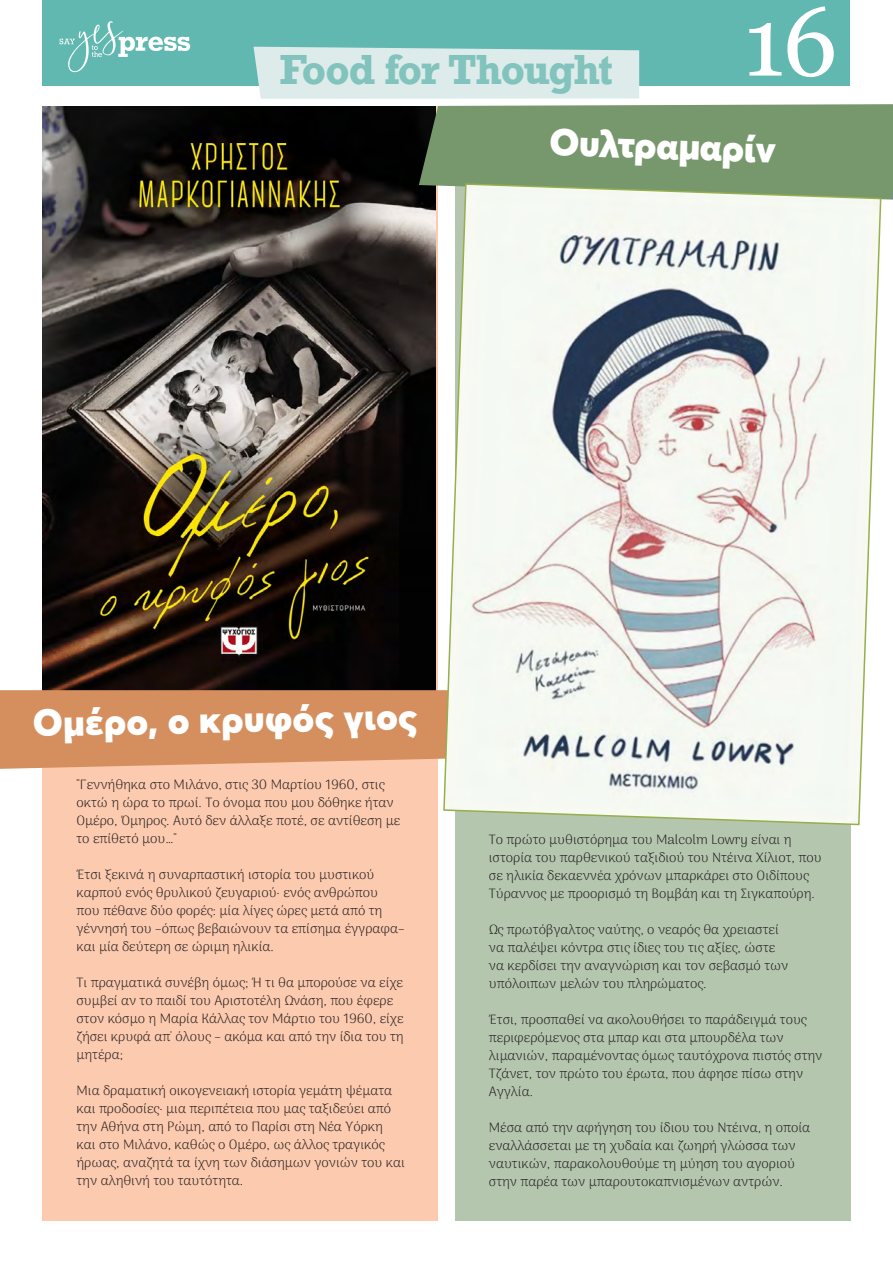
<style>
.page{position:relative;width:893px;height:1263px;background:#fff}
.page>*{position:absolute;margin:0;border:0;box-sizing:border-box;transform-origin:0 0}
.t1{font:97.5px "Georgia";color:#fff}
.t2{font:700 39.6px "Rockwell";letter-spacing:-.035em;color:#82c3bd}
.t3{font:900 37.5px "Averta";color:#fff}
.t4{font:100 13.5px/18px "Arima";color:#231f20}
</style>
<div class="page">
<div style="left:43px;top:106px;width:395px;height:1114px;background:#fccaae"></div>
<img style="left:43px;top:106px;width:393px;height:584px">
<div style="left:43px;top:0;width:807px;height:85px;background:#61b8b0"></div>
<svg style="left:60px;top:21px;width:130px;height:51px"></svg>
<div style="left:254px;top:47px;width:385px;height:52px;background:#ddecea"></div>
<div style="left:455px;top:106px;width:395px;height:1114px;background:#b5c6af"></div>
<svg style="left:0;top:690px;width:442px;height:79px;background:#d79263"></svg>
<div style="left:419px;top:104px;width:474px;height:96px;background:#77986c"></div>
<svg style="left:442px;top:183px;width:440px;height:643px;background:#e2e5df"></svg>
<h2 class="t2" style="left:280px;top:44px;width:335px">Food for Thought</h2>
<h1 class="t1" style="left:743px;top:-29px;width:96px">16</h1>
<h3 class="t3" style="left:550px;top:117px;width:228px;rotate:2deg">Ουλτραμαρίν</h3>
<h3 class="t3" style="left:32px;top:699px;width:386px;rotate:-1deg">Ομέρο, ο κρυφός γιος</h3>
<p class="t4" style="left:77px;top:775px;width:325px">"Γεννήθηκα στο Μιλάνο, στις 30 Μαρτίου 1960, στις οκτώ η ώρα το πρωί. Το όνομα που μου δόθηκε ήταν Ομέρο, Όμηρος. Αυτό δεν άλλαξε ποτέ, σε αντίθεση με το επίθετό μου…"</p>
<p class="t4" style="left:77px;top:865px;width:329px">Έτσι ξεκινά η συναρπαστική ιστορία του μυστικού καρπού ενός θρυλικού ζευγαριού· ενός ανθρώπου που πέθανε δύο φορές: μία λίγες ώρες μετά από τη γέννησή του –όπως βεβαιώνουν τα επίσημα έγγραφα– και μία δεύτερη σε ώριμη ηλικία.</p>
<p class="t4" style="left:77px;top:973px;width:329px">Τι πραγματικά συνέβη όμως; Ή τι θα μπορούσε να είχε συμβεί αν το παιδί του Αριστοτέλη Ωνάση, που έφερε στον κόσμο η Μαρία Κάλλας τον Μάρτιο του 1960, είχε ζήσει κρυφά απ' όλους – ακόμα και από την ίδια του τη μητέρα;</p>
<p class="t4" style="left:77px;top:1081px;width:330px">Μια δραματική οικογενειακή ιστορία γεμάτη ψέματα και προδοσίες· μια περιπέτεια που μας ταξιδεύει από την Αθήνα στη Ρώμη, από το Παρίσι στη Νέα Υόρκη και στο Μιλάνο, καθώς ο Ομέρο, ως άλλος τραγικός ήρωας, αναζητά τα ίχνη των διάσημων γονιών του και την αληθινή του ταυτότητα.</p>
<p class="t4" style="left:489px;top:830px;width:334px">Το πρώτο μυθιστόρημα του Malcolm Lowry είναι η ιστορία του παρθενικού ταξιδιού του Ντέινα Χίλιοτ, που σε ηλικία δεκαεννέα χρόνων μπαρκάρει στο Οιδίπους Τύραννος με προορισμό τη Βομβάη και τη Σιγκαπούρη.</p>
<p class="t4" style="left:489px;top:920px;width:301px">Ως πρωτόβγαλτος ναύτης, ο νεαρός θα χρειαστεί να παλέψει κόντρα στις ίδιες του τις αξίες, ώστε να κερδίσει την αναγνώριση και τον σεβασμό των υπόλοιπων μελών του πληρώματος.</p>
<p class="t4" style="left:489px;top:1010px;width:335px">Έτσι, προσπαθεί να ακολουθήσει το παράδειγμά τους περιφερόμενος στα μπαρ και στα μπουρδέλα των λιμανιών, παραμένοντας όμως ταυτόχρονα πιστός στην Τζάνετ, τον πρώτο του έρωτα, που άφησε πίσω στην Αγγλία.</p>
<p class="t4" style="left:489px;top:1118px;width:323px">Μέσα από την αφήγηση του ίδιου του Ντέινα, η οποία εναλλάσσεται με τη χυδαία και ζωηρή γλώσσα των ναυτικών, παρακολουθούμε τη μύηση του αγοριού στην παρέα των μπαρουτοκαπνισμένων αντρών.</p>
</div>
